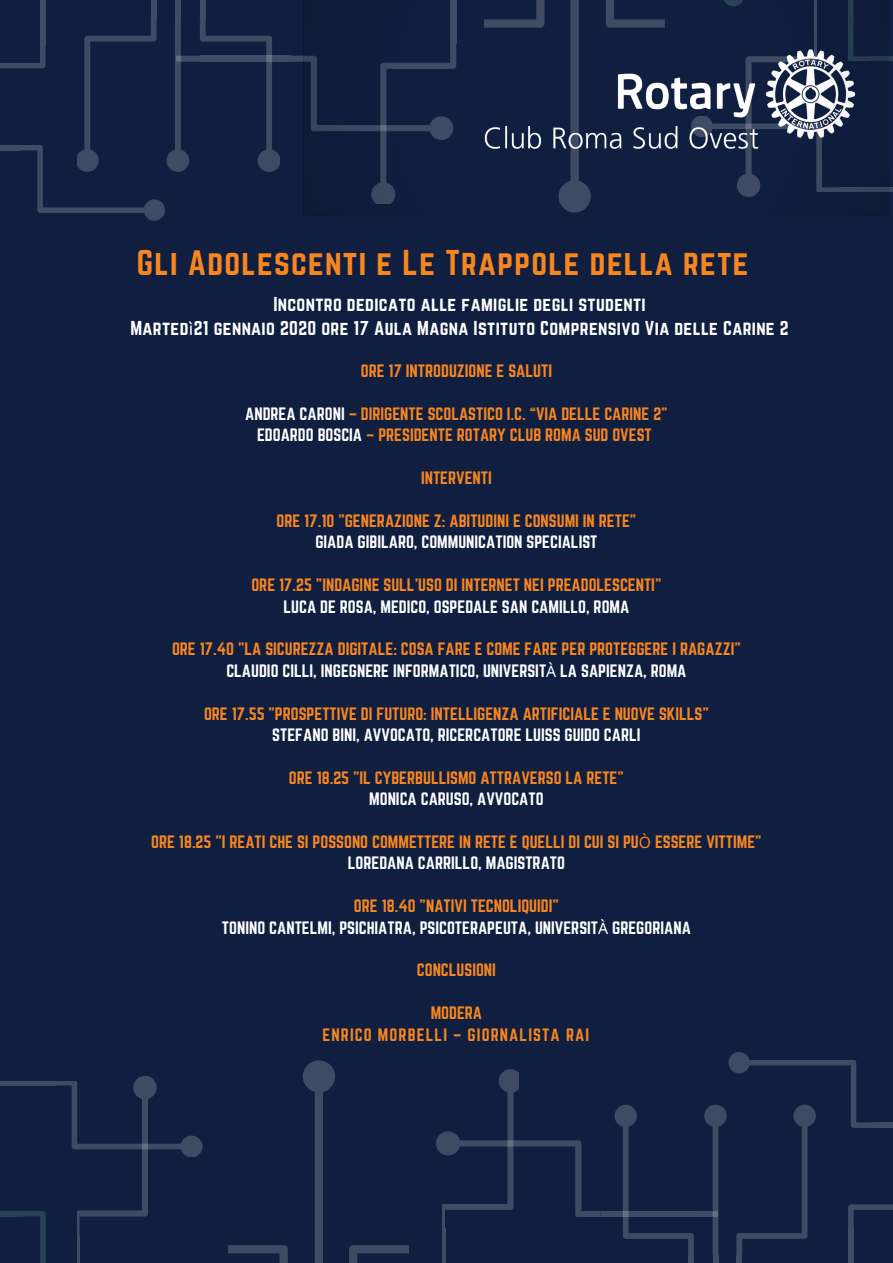
<style>
.page{position:relative;width:893px;height:1263px;background:#101e3f}
.page>*{position:absolute;margin:0;border:0;box-sizing:border-box;transform-origin:0 0}
.t1{font:31.5px "Norwester";letter-spacing:.04em;color:#f78620}
.t2{font:17.62px/24.5px "Norwester";letter-spacing:.02em;color:#fff;text-align:center}
.t3{font:15.75px/21.4px "Norwester";color:#f78620;text-align:center}
.t4{font:15.75px/21.4px "Norwester";color:#fff;text-align:center}
.t5{font:15.75px/21.4px "Norwester";letter-spacing:.07em;color:#f78620;text-align:center}
.s1{font-family:"Noto Sans"}
.s2{color:#fff}
.s3{font-family:"Noto Sans";color:#fff}
.s4{color:#f78620}
</style>
<div class="page">
<div style="left:601px;top:1211px;width:93px;height:6px;background:#3f4b65"></div>
<hr style="left:443px;top:1228px;width:2px;height:35px;background:#fff">
<svg style="left:436px;top:1069px;width:165px;height:159px"></svg>
<hr style="left:0;top:1081px;width:54px;height:4px;background:#3f4b65">
<svg style="left:303px;top:1060px;width:32px;height:203px"></svg>
<svg style="left:349px;top:1245px;width:60px;height:18px"></svg>
<svg style="left:229px;top:1245px;width:59px;height:18px"></svg>
<hr style="left:0;top:1212px;width:23px;height:4px;background:#284155">
<svg style="left:23px;top:1076px;width:179px;height:187px"></svg>
<svg style="left:614px;top:1052px;width:279px;height:211px"></svg>
<div style="left:200px;top:56px;width:92px;height:6px;background:#3f4b65"></div>
<div style="left:839px;top:187px;width:54px;height:5px;background:#3f4b65"></div>
<div style="left:871px;top:56px;width:22px;height:5px;background:#284155"></div>
<svg style="left:0;top:0;width:279px;height:221px"></svg>
<svg style="left:303px;top:0;width:586px;height:216px"></svg>
<h1 class="t1" style="left:137px;top:248px;width:613px">Gli Adolescenti e Le Trappole della rete</h1>
<p class="t2" style="left:130px;top:292px;width:659px">Incontro dedicato alle famiglie degli studenti<br>Marted<span class="s1">ì</span>21 gennaio 2020 ore 17 Aula Magna Istituto Comprensivo Via delle Carine 2</p>
<p class="t3" style="left:361px;top:361px;width:193px">ORE 17 INTRODUZIONE E SALUTI</p>
<p class="t3" style="left:245px;top:404px;width:424px"><span class="s2">ANDREA CARONI</span> – DIRIGENTE SCOLASTICO I.C. “VIA DELLE CARINE 2”<br><span class="s2">EDOARDO BOSCIA</span> – PRESIDENTE ROTARY CLUB ROMA SUD OVEST</p>
<p class="t3" style="left:421px;top:468px;width:72px">INTERVENTI</p>
<p class="t3" style="left:276px;top:511px;width:361px">ORE 17.10 "GENERAZIONE Z: ABITUDINI E CONSUMI IN RETE"</p>
<p class="t4" style="left:315px;top:532px;width:284px">GIADA GIBILARO, COMMUNICATION SPECIALIST</p>
<p class="t3" style="left:251px;top:575px;width:411px">ORE 17.25 "INDAGINE SULL’USO DI INTERNET NEI PREADOLESCENTI"</p>
<p class="t4" style="left:283px;top:596px;width:347px">LUCA DE ROSA, MEDICO, OSPEDALE SAN CAMILLO, ROMA</p>
<p class="t3" style="left:172px;top:639px;width:570px">ORE 17.40 "LA SICUREZZA DIGITALE: COSA FARE E COME FARE PER PROTEGGERE I RAGAZZI"<br><span class="s2">CLAUDIO CILLI, INGEGNERE INFORMATICO, UNIVERSIT</span><span class="s3">À</span> <span class="s2">LA SAPIENZA, ROMA</span></p>
<p class="t3" style="left:204px;top:703px;width:506px">ORE 17.55 "PROSPETTIVE DI FUTURO: INTELLIGENZA ARTIFICIALE E NUOVE SKILLS"</p>
<p class="t4" style="left:272px;top:725px;width:370px">STEFANO BINI, AVVOCATO, RICERCATORE LUISS GUIDO CARLI</p>
<p class="t3" style="left:289px;top:767px;width:336px">ORE 18.25 "IL CYBERBULLISMO ATTRAVERSO LA RETE"</p>
<p class="t4" style="left:369px;top:789px;width:176px">MONICA CARUSO, AVVOCATO</p>
<p class="t3" style="left:151px;top:832px;width:612px">ORE 18.25 "I REATI CHE SI POSSONO COMMETTERE IN RETE E QUELLI DI CUI SI PU<span class="s1">Ò</span> ESSERE VITTIME"<br><span class="s2">LOREDANA CARRILLO, MAGISTRATO</span></p>
<p class="t4" style="left:222px;top:896px;width:470px"><span class="s4">ORE 18.40 "NATIVI TECNOLIQUIDI"<br></span>TONINO CANTELMI, PSICHIATRA, PSICOTERAPEUTA, UNIVERSIT<span class="s1">À</span> GREGORIANA</p>
<p class="t3" style="left:417px;top:960px;width:81px">CONCLUSIONI</p>
<p class="t5" style="left:322px;top:1003px;width:268px">MODERA<br>ENRICO MORBELLI – GIORNALISTA RAI</p>
</div>
